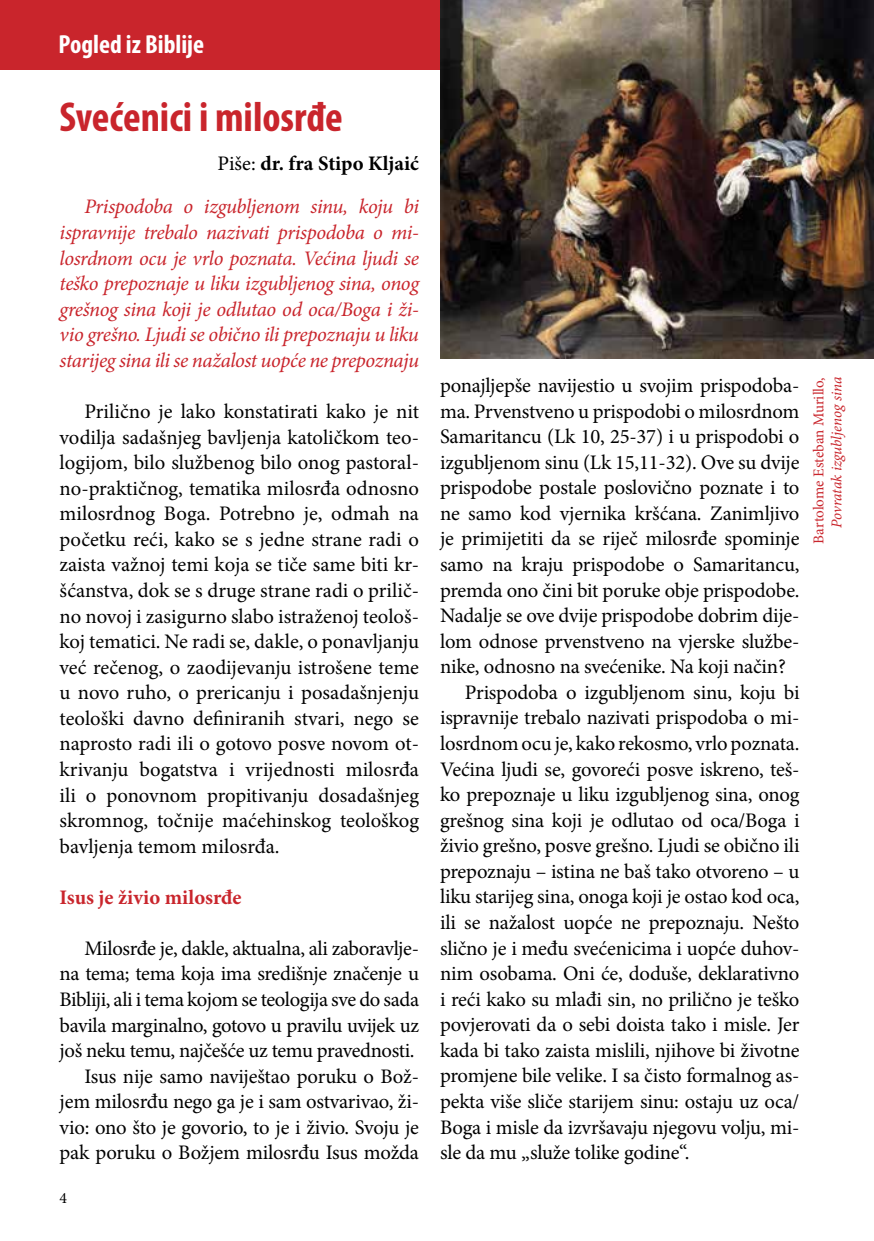
<style>
.page{position:relative;width:874px;height:1241px;background:#fff}
.page>*{position:absolute;margin:0;border:0;box-sizing:border-box;transform-origin:0 0}
.t1{font:700 condensed 42px "Myriad Pro";color:#c9252c}
.t2{font:700 condensed 26.25px "Myriad Pro";color:#fff}
.t3{font:20.65px/25.6px "Minion Pro";letter-spacing:-.01em;color:#000;text-align:justify}
.t4{font:italic 20.65px/25.6px "Minion Pro";letter-spacing:-.02em;color:#c9252c;text-align:right}
.t5{font:700 20.65px "Minion Pro";color:#c9252c}
.t6{font:15.75px "Minion Pro";color:#000}
.t7{font:15.05px "Minion Pro";color:#c9252c}
.t8{font:italic 15.05px "Minion Pro";letter-spacing:-.01em;color:#c9252c}
.s1{font-style:normal;color:#000}
.s2{font-weight:700;font-style:normal;color:#000}
</style>
<div class="page">
<div style="left:0;top:0;width:873px;height:69px;background:#c9252c"></div>
<hr style="left:873px;top:0;width:1px;height:69px;background:#c9252c">
<img style="left:440px;top:0;width:433px;height:358px">
<p class="t2" style="left:59px;top:28px;width:147px">Pogled iz Biblije</p>
<h1 class="t1" style="left:60px;top:90px;width:284px">Svećenici i milosrđe</h1>
<p class="t4" style="left:84px;top:142px;width:336px;line-height:43.1px"><span class="s1">Piše:</span> <span class="s2">dr. fra Stipo Kljaić<br></span>Prispodoba o izgubljenom sinu, koju bi</p>
<p class="t4" style="left:60px;top:219px;width:361px;text-align:justify">ispravnije trebalo nazivati prispodoba o mi&shy;losrdnom ocu je vrlo poznata. Većina ljudi se teško prepoznaje u liku izgubljenog sina, onog grešnog sina koji je odlutao od oca/Boga i ži&shy;vio grešno. Ljudi se obično ili prepoznaju u liku starijeg sina ili se nažalost uopće ne prepoznaju</p>
<p class="t3" style="left:60px;top:398px;width:361px;text-indent:25px">Prilično je lako konstatirati kako je nit vodilja sadašnjeg bavljenja katoličkom teo&shy;logijom, bilo službenog bilo onog pastoral&shy;no-praktičnog, tematika milosrđa odnosno milosrdnog Boga. Potrebno je, odmah na početku reći, kako se s jedne strane radi o zaista važnoj temi koja se tiče same biti kr&shy;šćanstva, dok se s druge strane radi o prilič&shy;no novoj i zasigurno slabo istraženoj teološ&shy;koj tematici. Ne radi se, dakle, o ponavljanju već rečenog, o zaodijevanju istrošene teme u novo ruho, o prericanju i posadašnjenju teološki davno definiranih stvari, nego se naprosto radi ili o gotovo posve novom ot&shy;krivanju bogatstva i vrijednosti milosrđa ili o ponovnom propitivanju dosadašnjeg skromnog, točnije maćehinskog teološkog bavljenja temom milosrđa.</p>
<p class="t5" style="left:60px;top:882px;width:183px">Isus je živio milosrđe</p>
<p class="t3" style="left:60px;top:935px;width:361px;text-align:right">Milosrđe je, dakle, aktualna, ali zaboravlje&shy;na tema; tema koja ima središnje značenje u Bibliji, ali i tema kojom se teologija sve do sada bavila marginalno, gotovo u pravilu uvijek uz još neku temu, najčešće uz temu pravednosti.<br>Isus nije samo naviještao poruku o Bož&shy;jem milosrđu nego ga je i sam ostvarivao, ži&shy;vio: ono što je govorio, to je i živio. Svoju je pak poruku o Božjem milosrđu Isus možda</p>
<p class="t6" style="left:60px;top:1187px;width:9px">4</p>
<p class="t3" style="left:440px;top:373px;width:361px">ponajljepše navijestio u svojim prispodoba-</p>
<p class="t3" style="left:440px;top:398px;width:361px">ma. Prvenstveno u prispodobi o milosrdnom</p>
<p class="t3" style="left:440px;top:424px;width:361px">Samaritancu (Lk 10, 25-37) i u prispodobi o</p>
<p class="t3" style="left:440px;top:449px;width:361px">izgubljenom sinu (Lk 15,11-32). Ove su dvije</p>
<p class="t3" style="left:440px;top:475px;width:361px">prispodobe postale poslovično poznate i to</p>
<p class="t3" style="left:440px;top:500px;width:361px">ne samo kod vjernika kršćana. Zanimljivo</p>
<p class="t3" style="left:440px;top:526px;width:361px">je primijetiti da se riječ milosrđe spominje</p>
<p class="t3" style="left:440px;top:551px;width:361px">samo na kraju prispodobe o Samaritancu,</p>
<p class="t3" style="left:440px;top:577px;width:361px">premda ono čini bit poruke obje prispodobe.</p>
<p class="t3" style="left:440px;top:602px;width:361px">Nadalje se ove dvije prispodobe dobrim dije-</p>
<p class="t3" style="left:440px;top:628px;width:361px">lom odnose prvenstveno na vjerske službe-</p>
<p class="t3" style="left:440px;top:654px;width:347px">nike, odnosno na svećenike. Na koji način?</p>
<p class="t3" style="left:464px;top:679px;width:336px">Prispodoba o izgubljenom sinu, koju bi</p>
<p class="t3" style="left:440px;top:705px;width:361px">ispravnije trebalo nazivati prispodoba o mi-</p>
<p class="t3" style="left:440px;top:730px;width:361px">losrdnom ocu je, kako rekosmo, vrlo poznata.</p>
<p class="t3" style="left:440px;top:756px;width:361px">Većina ljudi se, govoreći posve iskreno, teš-</p>
<p class="t3" style="left:440px;top:781px;width:361px">ko prepoznaje u liku izgubljenog sina, onog</p>
<p class="t3" style="left:440px;top:807px;width:361px">grešnog sina koji je odlutao od oca/Boga i</p>
<p class="t3" style="left:440px;top:832px;width:361px">živio grešno, posve grešno. Ljudi se obično ili</p>
<p class="t3" style="left:440px;top:858px;width:361px">prepoznaju – istina ne baš tako otvoreno – u</p>
<p class="t3" style="left:440px;top:884px;width:361px">liku starijeg sina, onoga koji je ostao kod oca,</p>
<p class="t3" style="left:440px;top:909px;width:361px">ili se nažalost uopće ne prepoznaju. Nešto</p>
<p class="t3" style="left:440px;top:935px;width:361px">slično je i među svećenicima i uopće duhov-</p>
<p class="t3" style="left:440px;top:960px;width:361px">nim osobama. Oni će, doduše, deklarativno</p>
<p class="t3" style="left:440px;top:986px;width:361px">i reći kako su mlađi sin, no prilično je teško</p>
<p class="t3" style="left:440px;top:1011px;width:361px">povjerovati da o sebi doista tako i misle. Jer</p>
<p class="t3" style="left:440px;top:1037px;width:361px">kada bi tako zaista mislili, njihove bi životne</p>
<p class="t3" style="left:440px;top:1062px;width:361px">promjene bile velike. I sa čisto formalnog as-</p>
<p class="t3" style="left:440px;top:1088px;width:361px">pekta više sliče starijem sinu: ostaju uz oca/</p>
<p class="t3" style="left:440px;top:1114px;width:361px">Boga i misle da izvršavaju njegovu volju, mi-</p>
<p class="t3" style="left:440px;top:1139px;width:251px">sle da mu „služe tolike godine“.</p>
<p class="t7" style="left:808px;top:543px;width:168px;rotate:-90deg">Bartolome Esteban Murillo,</p>
<p class="t8" style="left:825px;top:527px;width:152px;rotate:-90deg">Povratak izgubljenog sina</p>
</div>
